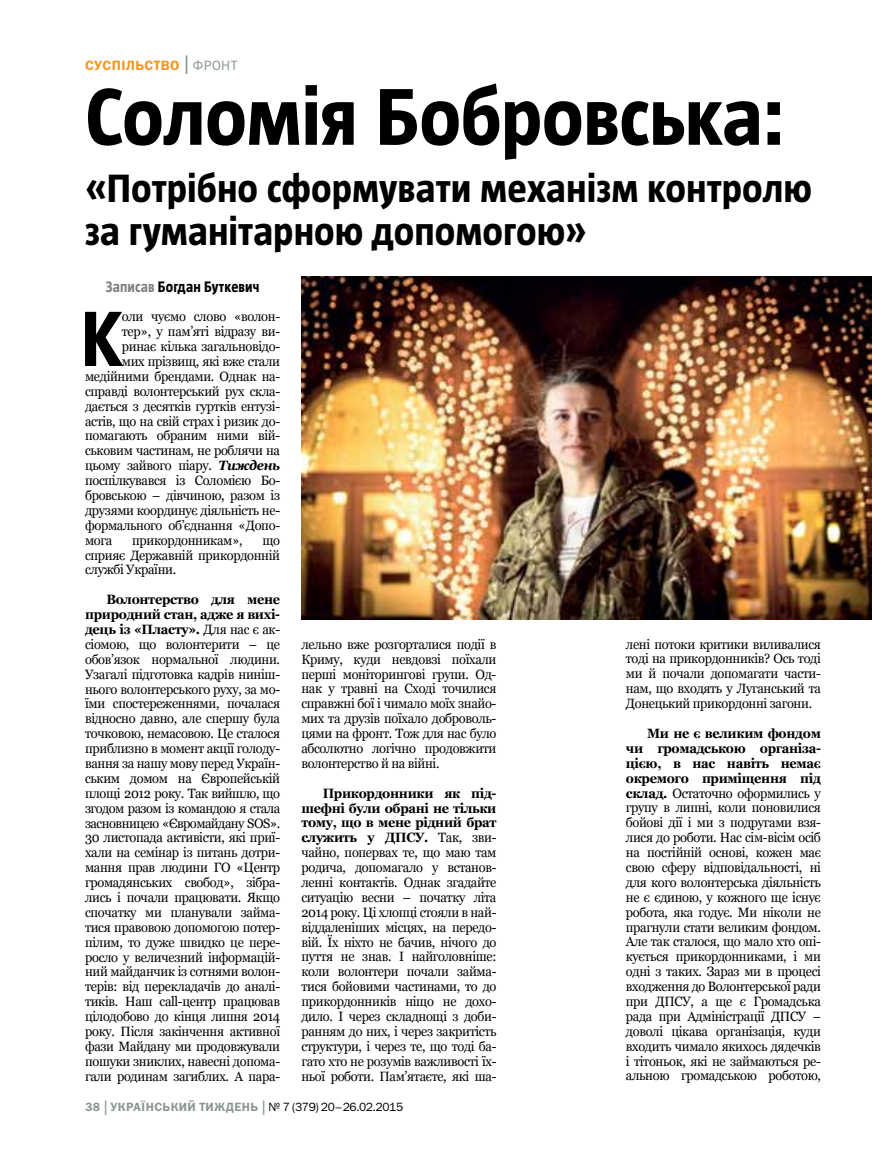
<style>
.page{position:relative;width:872px;height:1149px;background:#fff}
.page>*{position:absolute;margin:0;border:0;box-sizing:border-box;transform-origin:0 0}
.t1{font:700 79.5px "UT Magazine";letter-spacing:-.005em;color:#000}
.t2{font:700 77.25px "UT Magazine";color:#000;scale:.95 1}
.t3{font:700 39px/43.5px "UT Magazine";color:#000}
.t4{font:700 15px "UT Magazine";letter-spacing:.015em;color:#000;scale:.94 1}
.t5{font:13.5px/14.9px "Georgia";letter-spacing:-.025em;color:#000;text-align:justify;scale:.95 1}
.t6{font:13.5px "Franklin Gothic Demi C";color:#f7941e}
.t7{font:13.5px "Franklin Gothic Book C";letter-spacing:.03em;color:#889691}
.t8{font:12px "Franklin Gothic Demi C";letter-spacing:.03em;color:#889691}
.s1{font-family:"Franklin Gothic Demi C";color:#f7941e}
.s2{font-size:27px}
.s3{color:#808285}
.s4{font-weight:700;font-style:italic}
.s5{font-weight:700}
.s6{font-family:"Franklin Gothic Book C";font-size:21px}
.s7{font-family:"Franklin Gothic Book C";color:#000}
</style>
<div class="page">
<img style="left:302px;top:276px;width:570px;height:343px">
<p class="t6" style="left:85px;top:57px;width:10px">сус</p>
<p class="t6" style="left:112px;top:57px;width:33px">пільст</p>
<p class="t7" style="left:161px;top:58px;width:78px"><span class="s1">во</span><span class="s2">|</span>фронт</p>
<h1 class="t1" style="left:85px;top:74px;width:702px">Соломія Бобровська:</h1>
<h3 class="t3" style="left:85px;top:166px;width:728px">«Потрібно сформувати механізм контролю за гуманітарною допомогою»</h3>
<p class="t4" style="left:106px;top:278px;width:165px"><span class="s3">Записав</span> Богдан Буткевич</p>
<h2 class="t2" style="left:81px;top:297px;width:42px">К</h2>
<p class="t5" style="left:122px;top:309px;width:168px">оли чуємо слово «волон-</p>
<p class="t5" style="left:122px;top:324px;width:168px">тер», у пам’яті відразу ви-</p>
<p class="t5" style="left:122px;top:339px;width:168px">ринає кілька загальновідо-</p>
<p class="t5" style="left:122px;top:354px;width:168px">мих прізвищ, які вже стали</p>
<p class="t5" style="left:85px;top:369px;width:207px">медійними брендами. Однак на-</p>
<p class="t5" style="left:85px;top:384px;width:207px">справді волонтерський рух скла-</p>
<p class="t5" style="left:85px;top:398px;width:207px">дається з десятків гуртків ентузі-</p>
<p class="t5" style="left:85px;top:413px;width:207px">астів, що на свій страх і ризик до-</p>
<p class="t5" style="left:85px;top:428px;width:207px">помагають обраним ними вій-</p>
<p class="t5" style="left:85px;top:443px;width:207px">ськовим частинам, не роблячи на</p>
<p class="t5" style="left:85px;top:458px;width:207px">цьому зайвого піару. <span class="s4">Тиждень</span></p>
<p class="t5" style="left:85px;top:473px;width:207px">поспілкувався із Соломією Бо-</p>
<p class="t5" style="left:85px;top:488px;width:207px">бровською – дівчиною, разом із</p>
<p class="t5" style="left:85px;top:503px;width:207px">друзями координує діяльність не-</p>
<p class="t5" style="left:85px;top:518px;width:207px">формального об’єднання «Допо-</p>
<p class="t5" style="left:85px;top:532px;width:30px">мога</p>
<p class="t5" style="left:132px;top:532px;width:118px">прикордонникам»,</p>
<p class="t5" style="left:85px;top:532px;width:207px;text-indent:177px">що сприяє Державній прикордонній службі України.</p>
<p class="t5" style="left:85px;top:592px;width:207px;text-indent:21px"><span class="s5">Волонтерство для мене природний стан, адже я вихі&shy;дець із «Пласту».</span> Для нас є ак&shy;сіомою, що волонтерити – це обов’язок нормальної людини.<br>Узагалі підготовка кадрів ниніш&shy;нього волонтерського руху, за мо&shy;їми спостереженнями, почалася відносно давно, але спершу була точковою, немасовою. Це сталося приблизно в момент акції голоду&shy;вання за нашу мову перед Україн&shy;ським домом на Європейській площі 2012 року. Так вийшло, що згодом разом із командою я стала засновницею «Євромайдану SOS».<br>30 листопада активісти, які приї&shy;хали на семінар із питань дотри&shy;мання прав людини ГО «Центр громадянських свобод», зібра&shy;лись і почали працювати. Якщо спочатку ми планували займа&shy;тися правовою допомогою потер&shy;пілим, то дуже швидко це пере&shy;росло у величезний інформацій&shy;ний майданчик із сотнями волон&shy;терів: від перекладачів до аналі&shy;тиків. Наш call-центр працював цілодобово до кінця липня 2014 року. Після закінчення активної фази Майдану ми продовжували пошуки зниклих, навесні допома&shy;гали родинам загиблих. А пара-</p>
<p class="t5" style="left:301px;top:636px;width:207px">лельно вже розгорталися події в Криму, куди невдовзі поїхали перші моніторингові групи. Од&shy;нак у травні на Сході точилися справжні бої і чимало моїх знайо&shy;мих та друзів поїхало доброволь&shy;цями на фронт. Тож для нас було абсолютно логічно продовжити волонтерство й на війні.</p>
<p class="t5" style="left:301px;top:785px;width:207px;text-indent:21px"><span class="s5">Прикордонники як під&shy;шефні були обрані не тільки тому, що в мене рідний брат служить у ДПСУ.</span> Так, зви&shy;чайно, попервах те, що маю там родича, допомагало у встанов&shy;ленні контактів. Однак згадайте ситуацію весни – початку літа 2014 року. Ці хлопці стояли в най&shy;віддаленіших місцях, на передо&shy;вій. Їх ніхто не бачив, нічого до пуття не знав. І найголовніше: коли волонтери почали займа&shy;тися бойовими частинами, то до прикордонників ніщо не дохо&shy;дило. І через складнощі з доби&shy;ранням до них, і через закритість структури, і через те, що тоді ба&shy;гато хто не розумів важливості їх&shy;ньої роботи. Пам’ятаєте, які ша-</p>
<p class="t8" style="left:85px;top:1099px;width:320px">38<span class="s6">|</span>УКРАЇНСЬКИЙ ТИЖДЕНЬ<span class="s6">|</span><span class="s7">№ 7 (379) 20–26.02.2015</span></p>
<p class="t5" style="left:626px;top:636px;width:207px">лені потоки критики виливалися тоді на прикордонників? Ось тоді ми й почали допомагати части&shy;нам, що входять у Луганський та Донецький прикордонні загони.</p>
<p class="t5" style="left:626px;top:726px;width:207px;text-indent:21px"><span class="s5">Ми не є великим фондом чи громадською організа&shy;цією, в нас навіть немає окремого приміщення під склад.</span> Остаточно оформились у групу в липні, коли поновилися бойові дії і ми з подругами взя&shy;лися до роботи. Нас сім-вісім осіб на постійній основі, кожен має свою сферу відповідальності, ні для кого волонтерська діяльність не є єдиною, у кожного ще існує робота, яка годує. Ми ніколи не прагнули стати великим фондом.<br>Але так сталося, що мало хто опі&shy;кується прикордонниками, і ми одні з таких. Зараз ми в процесі входження до Волонтерської ради при ДПСУ, а ще є Громадська рада при Адміністрації ДПСУ – доволі цікава організація, куди входить чимало якихось дядечків і тітоньок, які не займаються ре&shy;альною громадською роботою,</p>
</div>
